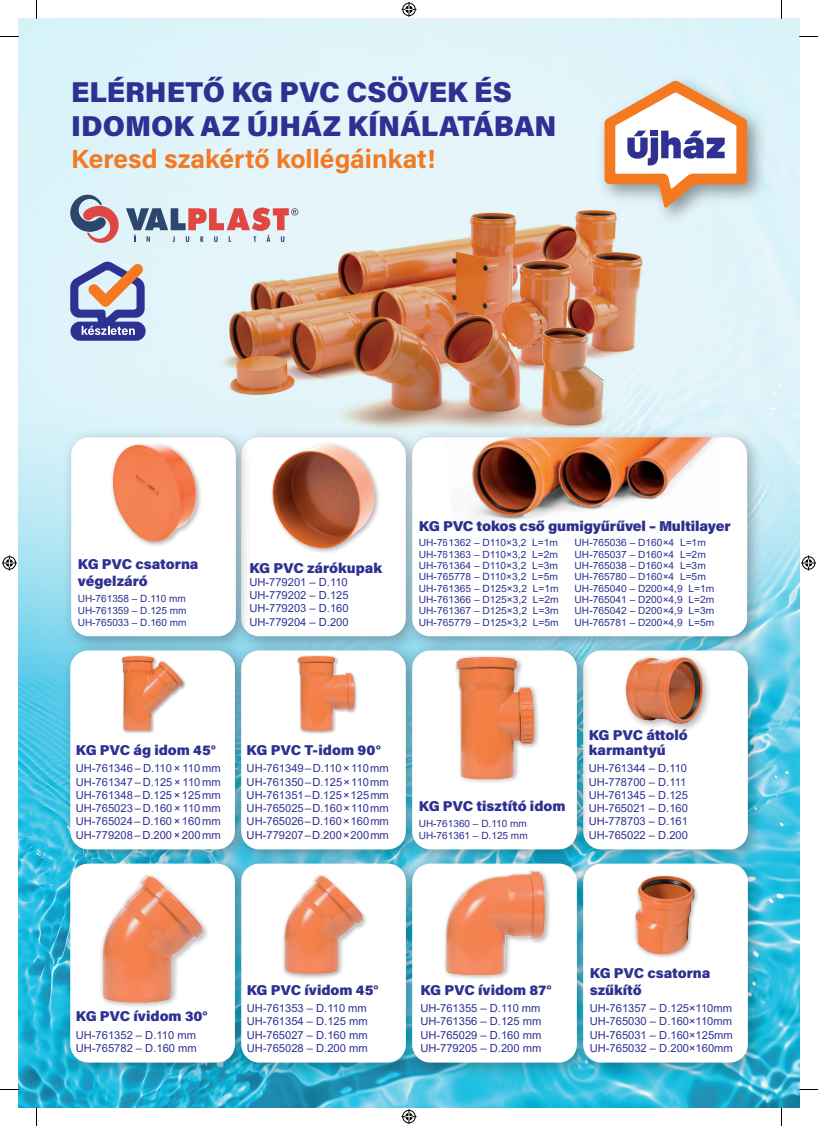
<style>
.page{position:relative;width:818px;height:1126px;background:#fff}
.page>*{position:absolute;margin:0;border:0;box-sizing:border-box;transform-origin:0 0}
.t1{font:900 28.62px/34.4px "Acumin Pro";color:#2e3092}
.t2{font:700 26.25px "Acumin Pro";color:#f47921}
.t3{font:900 14.25px/17.1px "Acumin Pro";color:#2e3092}
.t4{font:11px/13.2px "Arial";color:#2e3092;text-align:justify}
.t5{font:10px/11.2px "Arial";color:#2e3092;text-align:justify}
</style>
<div class="page">
<img style="left:19px;top:19px;width:779px;height:1088px">
<div style="left:596px;top:74px;width:171px;height:153px;background:#231f20;opacity:.45"></div>
<svg style="left:604px;top:81px;width:142px;height:127px"></svg>
<div style="left:61px;top:854px;width:190px;height:224px;background:#231f20;opacity:.35"></div>
<div style="left:70px;top:863px;width:165px;height:199px;background:#fff;border-radius:18px"></div>
<div style="left:99px;top:872px;width:111px;height:136px;background:#231f20;opacity:.35"></div>
<img style="left:101px;top:874px;width:103px;height:128px">
<div style="left:232px;top:854px;width:190px;height:224px;background:#231f20;opacity:.35"></div>
<div style="left:241px;top:863px;width:164px;height:199px;background:#fff;border-radius:18px"></div>
<div style="left:281px;top:873px;width:87px;height:106px;background:#231f20;opacity:.35"></div>
<img style="left:283px;top:874px;width:80px;height:100px">
<div style="left:403px;top:854px;width:190px;height:224px;background:#231f20;opacity:.35"></div>
<div style="left:412px;top:863px;width:164px;height:199px;background:#fff;border-radius:18px"></div>
<div style="left:442px;top:867px;width:109px;height:114px;background:#231f20;opacity:.35"></div>
<img style="left:443px;top:869px;width:102px;height:106px">
<div style="left:574px;top:854px;width:189px;height:224px;background:#231f20;opacity:.35"></div>
<div style="left:582px;top:863px;width:165px;height:199px;background:#fff;border-radius:18px"></div>
<img style="left:634px;top:875px;width:64px;height:83px">
<img style="left:195px;top:189px;width:472px;height:239px">
<svg style="left:70px;top:188px;width:49px;height:55px;background:#b7a7b2"></svg>
<svg style="left:126px;top:207px;width:172px;height:35px;background:#c4b0b9"></svg>
<svg style="left:70px;top:262px;width:75px;height:79px;background:#938caf"></svg>
<div style="left:574px;top:641px;width:189px;height:224px;background:#231f20;opacity:.35"></div>
<div style="left:582px;top:650px;width:165px;height:199px;background:#fff;border-radius:18px"></div>
<img style="left:625px;top:657px;width:84px;height:71px">
<div style="left:232px;top:428px;width:190px;height:224px;background:#231f20;opacity:.35"></div>
<div style="left:241px;top:437px;width:164px;height:199px;background:#fff;border-radius:18px"></div>
<div style="left:269px;top:441px;width:112px;height:113px;background:#231f20;opacity:.35"></div>
<img style="left:271px;top:444px;width:104px;height:104px">
<div style="left:403px;top:428px;width:360px;height:224px;background:#231f20;opacity:.35"></div>
<div style="left:412px;top:437px;width:334px;height:199px;background:#fff;border-radius:18px"></div>
<img style="left:443px;top:437px;width:274px;height:84px">
<div style="left:61px;top:641px;width:190px;height:224px;background:#231f20;opacity:.35"></div>
<div style="left:70px;top:650px;width:165px;height:199px;background:#fff;border-radius:18px"></div>
<div style="left:121px;top:654px;width:66px;height:79px;background:#231f20;opacity:.35"></div>
<img style="left:122px;top:656px;width:61px;height:74px">
<div style="left:232px;top:641px;width:190px;height:224px;background:#231f20;opacity:.35"></div>
<div style="left:241px;top:650px;width:164px;height:199px;background:#fff;border-radius:18px"></div>
<div style="left:296px;top:654px;width:62px;height:80px;background:#231f20;opacity:.35"></div>
<img style="left:297px;top:656px;width:57px;height:74px">
<div style="left:62px;top:428px;width:190px;height:224px;background:#231f20;opacity:.35"></div>
<div style="left:71px;top:437px;width:165px;height:199px;background:#fff;border-radius:18px"></div>
<div style="left:110px;top:442px;width:93px;height:106px;background:#231f20;opacity:.35"></div>
<img style="left:113px;top:444px;width:85px;height:98px">
<div style="left:403px;top:641px;width:190px;height:224px;background:#231f20;opacity:.35"></div>
<div style="left:412px;top:650px;width:164px;height:199px;background:#fff;border-radius:18px"></div>
<div style="left:453px;top:654px;width:87px;height:130px;background:#231f20;opacity:.35"></div>
<img style="left:454px;top:657px;width:82px;height:122px">
<svg style="left:0;top:36px;width:19px;height:1px"></svg>
<svg style="left:798px;top:36px;width:19px;height:1px"></svg>
<svg style="left:0;top:1088px;width:19px;height:2px"></svg>
<svg style="left:798px;top:1088px;width:19px;height:2px"></svg>
<svg style="left:36px;top:0;width:1px;height:19px"></svg>
<svg style="left:36px;top:1107px;width:1px;height:18px"></svg>
<svg style="left:401px;top:2px;width:15px;height:15px"></svg>
<svg style="left:401px;top:1109px;width:15px;height:14px"></svg>
<svg style="left:2px;top:555px;width:15px;height:15px"></svg>
<svg style="left:801px;top:555px;width:14px;height:15px"></svg>
<h1 class="t1" style="left:71px;top:73px;width:486px">ELÉRHETŐ KG PVC CSÖVEK ÉS<br>IDOMOK AZ ÚJHÁZ KÍNÁLATÁBAN</h1>
<h2 class="t2" style="left:71px;top:140px;width:365px">Keresd szakértő kollégáinkat!</h2>
<p class="t3" style="left:78px;top:554px;width:122px">KG PVC csatorna végelzáró</p>
<p class="t5" style="left:78px;top:592px;width:110px;line-height:11.9px">UH-761358 – D.110 mm UH-761359 – D.125 mm UH-765033 – D.160 mm</p>
<p class="t3" style="left:249px;top:558px;width:134px">KG PVC zárókupak</p>
<p class="t4" style="left:249px;top:575px;width:101px">UH-779201 – D.110<br>UH-779202 – D.125<br>UH-779203 – D.160<br>UH-779204 – D.200</p>
<p class="t3" style="left:418px;top:517px;width:313px">KG PVC tokos cső gumigyűrűvel – Multilayer</p>
<p class="t5" style="left:418px;top:537px;width:141px">UH-761362 – D110×3,2 L=1m UH-761363 – D110×3,2 L=2m UH-761364 – D110×3,2 L=3m UH-765778 – D110×3,2 L=5m UH-761365 – D125×3,2 L=1m UH-761366 – D125×3,2 L=2m UH-761367 – D125×3,2 L=3m UH-765779 – D125×3,2 L=5m</p>
<p class="t5" style="left:574px;top:537px;width:141px;text-align:left">UH-765036 – D160×4 L=1m<br>UH-765037 – D160×4 L=2m<br>UH-765038 – D160×4 L=3m<br>UH-765780 – D160×4 L=5m<br>UH-765040 – D200×4,9 L=1m<br>UH-765041 – D200×4,9 L=2m<br>UH-765042 – D200×4,9 L=3m<br>UH-765781 – D200×4,9 L=5m</p>
<p class="t3" style="left:76px;top:740px;width:142px">KG PVC ág idom 45°</p>
<p class="t4" style="left:76px;top:761px;width:146px">UH-761346 – D.110 × 110 mm UH-761347 – D.125 × 110 mm UH-761348 – D.125 × 125 mm UH-765023 – D.160 × 110 mm UH-765024 – D.160 × 160 mm UH-779208 – D.200 × 200 mm</p>
<p class="t3" style="left:246px;top:740px;width:136px">KG PVC T-idom 90°</p>
<p class="t4" style="left:246px;top:761px;width:144px">UH-761349 – D.110 × 110 mm UH-761350 – D.125 × 110 mm UH-761351 – D.125 × 125 mm UH-765025 – D.160 × 110 mm UH-765026 – D.160 × 160 mm UH-779207 – D.200 × 200 mm</p>
<p class="t3" style="left:418px;top:796px;width:148px">KG PVC tisztító idom</p>
<p class="t5" style="left:418px;top:817px;width:110px;line-height:11.9px">UH-761360 – D.110 mm<br>UH-761361 – D.125 mm</p>
<p class="t3" style="left:588px;top:726px;width:101px;line-height:15px">KG PVC áttoló karmantyú</p>
<p class="t4" style="left:588px;top:761px;width:101px;text-align:left">UH-761344 – D.110<br>UH-778700 – D.111<br>UH-761345 – D.125<br>UH-765021 – D.160<br>UH-778703 – D.161<br>UH-765022 – D.200</p>
<p class="t3" style="left:76px;top:1006px;width:133px">KG PVC ívidom 30°</p>
<p class="t4" style="left:76px;top:1027px;width:122px">UH-761352 – D.110 mm<br>UH-765782 – D.160 mm</p>
<p class="t3" style="left:246px;top:980px;width:133px">KG PVC ívidom 45°</p>
<p class="t4" style="left:246px;top:1001px;width:122px">UH-761353 – D.110 mm UH-761354 – D.125 mm UH-765027 – D.160 mm UH-765028 – D.200 mm</p>
<p class="t3" style="left:420px;top:980px;width:133px">KG PVC ívidom 87°</p>
<p class="t4" style="left:420px;top:1001px;width:122px">UH-761355 – D.110 mm UH-761356 – D.125 mm UH-765029 – D.160 mm UH-779205 – D.200 mm</p>
<p class="t3" style="left:589px;top:963px;width:122px">KG PVC csatorna szűkítő</p>
<p class="t4" style="left:589px;top:1001px;width:144px">UH-761357 – D.125×110mm UH-765030 – D.160×110mm UH-765031 – D.160×125mm UH-765032 – D.200×160mm</p>
</div>
